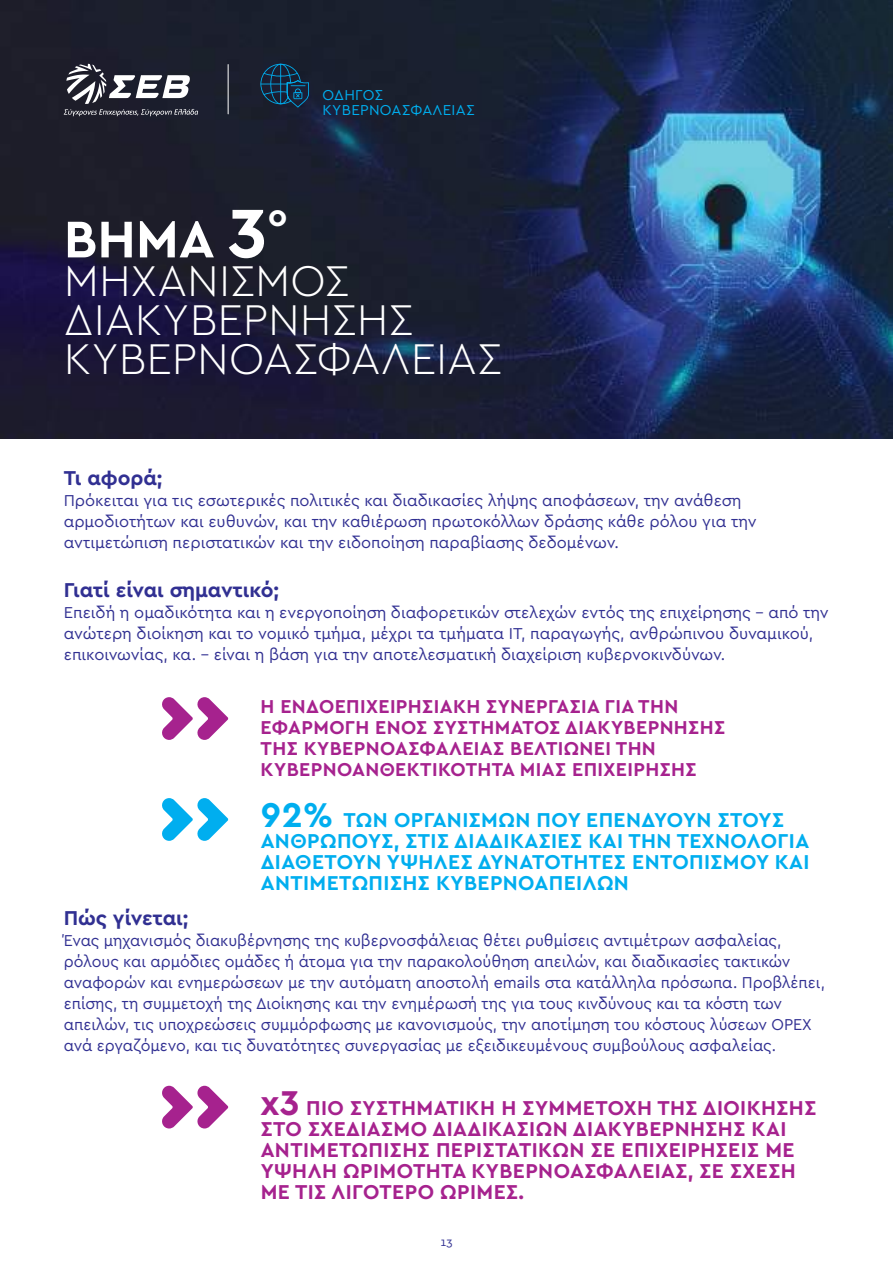
<style>
.page{position:relative;width:893px;height:1263px;background:#fff}
.page>*{position:absolute;margin:0;border:0;box-sizing:border-box;transform-origin:0 0}
.t1{font:700 54px "Cera GR";color:#fff}
.t2{font:300 45px/39px "Cera GR";color:#fff}
.t3{font:700 31.5px "Cera GR";color:#fff}
.t4{font:700 21px/21px "Cera GR";letter-spacing:.02em;color:#a6228e}
.t5{font:700 21px/21px "Cera GR";letter-spacing:.02em;color:#00aeef}
.t6{font:700 21px "Cera GR";color:#313092}
.t7{font:700 19.5px/21px "Cera GR";letter-spacing:.02em;color:#a6228e}
.t8{font:16.5px/21px "Cera GR";color:#313092}
.t9{font:15px/15px "Cera GR";letter-spacing:.02em;color:#00aeef}
.t10{font:12px "Cera GR";color:#313092}
.s1{font-size:72px}
.s2{font-size:36px}
</style>
<div class="page">
<img style="left:0;top:0;width:893px;height:438px">
<svg style="left:64px;top:64px;width:134px;height:52px"></svg>
<svg style="left:260px;top:64px;width:49px;height:44px;background:#153752"></svg>
<hr style="left:228px;top:65px;width:1px;height:49px;background:#fff">
<svg style="left:162px;top:697px;width:66px;height:43px"></svg>
<svg style="left:162px;top:798px;width:66px;height:43px"></svg>
<svg style="left:162px;top:1086px;width:66px;height:42px"></svg>
<p class="t9" style="left:322px;top:87px;width:154px">ΟΔΗΓΌΣ<br>ΚΥΒΕΡΝΟΑΣΦΆΛΕΙΑΣ</p>
<h1 class="t1" style="left:64px;top:209px;width:205px">ΒΗΜΑ <span class="s1">3</span></h1>
<h3 class="t3" style="left:268px;top:197px;width:21px">ο</h3>
<h2 class="t2" style="left:64px;top:262px;width:440px">ΜΗΧΑΝΙΣΜΟΣ<br>ΔΙΑΚΥΒΕΡΝΗΣΗΣ<br>ΚΥΒΕΡΝΟΑΣΦΑΛΕΙΑΣ</h2>
<p class="t6" style="left:64px;top:466px;width:100px">Τι αφορά;</p>
<p class="t8" style="left:64px;top:490px;width:694px">Πρόκειται για τις εσωτερικές πολιτικές και διαδικασίες λήψης αποφάσεων, την ανάθεση αρμοδιοτήτων και ευθυνών, και την καθιέρωση πρωτοκόλλων δράσης κάθε ρόλου για την αντιμετώπιση περιστατικών και την ειδοποίηση παραβίασης δεδομένων.</p>
<p class="t6" style="left:64px;top:578px;width:217px">Γιατί είναι σημαντικό;</p>
<p class="t8" style="left:64px;top:602px;width:766px">Επειδή η ομαδικότητα και η ενεργοποίηση διαφορετικών στελεχών εντός της επιχείρησης - από την ανώτερη διοίκηση και το νομικό τμήμα, μέχρι τα τμήματα ΙΤ, παραγωγής, ανθρώπινου δυναμικού, επικοινωνίας, κα. – είναι η βάση για την αποτελεσματική διαχείριση κυβερνοκινδύνων.</p>
<p class="t7" style="left:261px;top:696px;width:466px">Η ΕΝΔΟΕΠΙΧΕΙΡΗΣΙΑΚΉ ΣΥΝΕΡΓΑΣΊΑ ΓΙΑ ΤΗΝ ΕΦΑΡΜΟΓΉ ΕΝΌΣ ΣΥΣΤΉΜΑΤΟΣ ΔΙΑΚΥΒΈΡΝΗΣΗΣ ΤΗΣ ΚΥΒΕΡΝΟΑΣΦΆΛΕΙΑΣ ΒΕΛΤΙΏΝΕΙ ΤΗΝ ΚΥΒΕΡΝΟΑΝΘΕΚΤΙΚΌΤΗΤΑ ΜΙΑΣ ΕΠΙΧΕΊΡΗΣΗΣ</p>
<p class="t5" style="left:261px;top:809px;width:550px"><span class="s2">92%</span> ΤΩΝ ΟΡΓΑΝΙΣΜΏΝ ΠΟΥ ΕΠΕΝΔΎΟΥΝ ΣΤΟΥΣ ΑΝΘΡΏΠΟΥΣ, ΣΤΙΣ ΔΙΑΔΙΚΑΣΊΕΣ ΚΑΙ ΤΗΝ ΤΕΧΝΟΛΟΓΊΑ ΔΙΑΘΈΤΟΥΝ ΥΨΗΛΈΣ ΔΥΝΑΤΌΤΗΤΕΣ ΕΝΤΟΠΙΣΜΟΎ ΚΑΙ ΑΝΤΙΜΕΤΏΠΙΣΗΣ ΚΥΒΕΡΝΟΑΠΕΙΛΏΝ</p>
<p class="t6" style="left:64px;top:906px;width:126px">Πώς γίνεται;</p>
<p class="t8" style="left:64px;top:930px;width:763px">Ένας μηχανισμός διακυβέρνησης της κυβερνοσφάλειας θέτει ρυθμίσεις αντιμέτρων ασφαλείας, ρόλους και αρμόδιες ομάδες ή άτομα για την παρακολούθηση απειλών, και διαδικασίες τακτικών αναφορών και ενημερώσεων με την αυτόματη αποστολή emails στα κατάλληλα πρόσωπα. Προβλέπει, επίσης, τη συμμετοχή της Διοίκησης και την ενημέρωσή της για τους κινδύνους και τα κόστη των απειλών, τις υποχρεώσεις συμμόρφωσης με κανονισμούς, την αποτίμηση του κόστους λύσεων ΟΡΕΧ ανά εργαζόμενο, και τις δυνατότητες συνεργασίας με εξειδικευμένους συμβούλους ασφαλείας.</p>
<p class="t4" style="left:260px;top:1097px;width:557px"><span class="s2">x3</span> ΠΙΟ ΣΥΣΤΗΜΑΤΙΚΉ Η ΣΥΜΜΕΤΟΧΉ ΤΗΣ ΔΙΟΊΚΗΣΗΣ ΣΤΟ ΣΧΕΔΙΑΣΜΌ ΔΙΑΔΙΚΑΣΙΏΝ ΔΙΑΚΥΒΈΡΝΗΣΗΣ ΚΑΙ ΑΝΤΙΜΕΤΏΠΙΣΗΣ ΠΕΡΙΣΤΑΤΙΚΏΝ ΣΕ ΕΠΙΧΕΙΡΉΣΕΙΣ ΜΕ ΥΨΗΛΉ ΩΡΙΜΌΤΗΤΑ ΚΥΒΕΡΝΟΑΣΦΆΛΕΙΑΣ, ΣΕ ΣΧΈΣΗ ΜΕ ΤΙΣ ΛΙΓΌΤΕΡΟ ΏΡΙΜΕΣ.</p>
<p class="t10" style="left:440px;top:1235px;width:14px">13</p>
</div>
